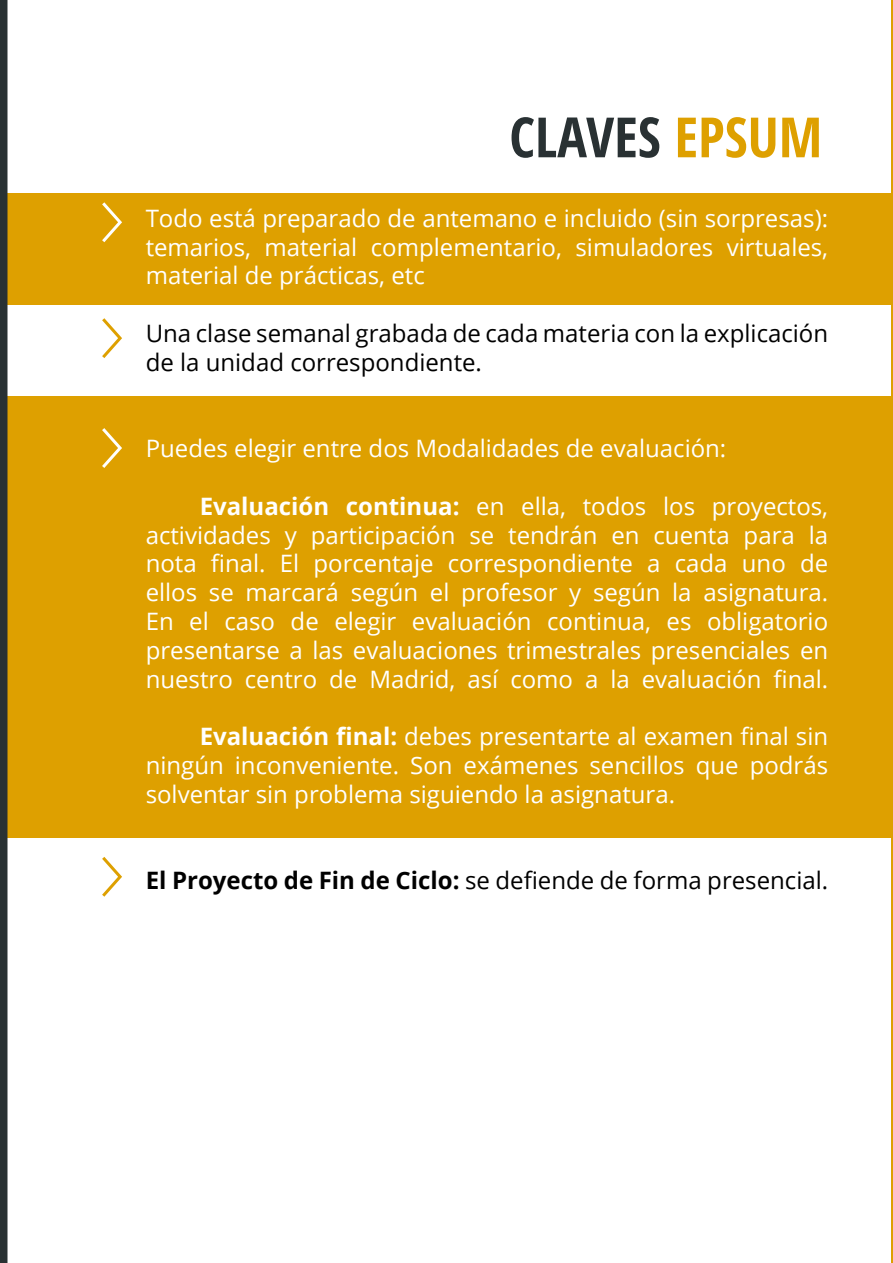
<style>
.page{position:relative;width:893px;height:1263px;background:#fff}
.page>*{position:absolute;margin:0;border:0;box-sizing:border-box;transform-origin:0 0}
.t1{font:700 condensed 55.5px "Open Sans";color:#293133}
.t2{font:24px/28.8px "Open Sans";color:#fff;text-align:justify}
.t3{font:24px/28.8px "Open Sans";color:#000}
.s1{color:#dea000}
.s2{font-weight:700}
</style>
<div class="page">
<hr style="left:891px;top:0;width:2px;height:1263px;background:#dea000">
<div style="left:0;top:193px;width:893px;height:112px;background:#dea000"></div>
<div style="left:8px;top:396px;width:885px;height:442px;background:#dea000"></div>
<div style="left:0;top:0;width:8px;height:1263px;background:#293133"></div>
<hr style="left:892px;top:0;width:1px;height:1263px;background:#293133">
<svg style="left:102px;top:202px;width:20px;height:41px"></svg>
<svg style="left:102px;top:318px;width:20px;height:40px"></svg>
<svg style="left:102px;top:428px;width:20px;height:40px"></svg>
<svg style="left:102px;top:857px;width:20px;height:40px"></svg>
<p class="t1" style="left:509px;top:98px;width:314px">CLAVES <span class="s1">EPSUM</span></p>
<p class="t2" style="left:146px;top:203px;width:684px">Todo está preparado de antemano e incluido (sin sorpresas): temarios, material complementario, simuladores virtuales, material de prácticas, etc</p>
<p class="t3" style="left:146px;top:318px;width:684px">Una clase semanal grabada de cada materia con la explicación de la unidad correspondiente.</p>
<p class="t2" style="left:146px;top:433px;width:582px">Puedes elegir entre dos Modalidades de evaluación:</p>
<p class="t2" style="left:146px;top:491px;width:684px;text-indent:54px"><span class="s2">Evaluación continua:</span> en ella, todos los proyectos, actividades y participación se tendrán en cuenta para la nota final. El porcentaje correspondiente a cada uno de ellos se marcará según el profesor y según la asignatura.<br>En el caso de elegir evaluación continua, es obligatorio presentarse a las evaluaciones trimestrales presenciales en nuestro centro de Madrid, así como a la evaluación final.</p>
<p class="t2" style="left:146px;top:721px;width:684px;text-indent:54px"><span class="s2">Evaluación final:</span> debes presentarte al examen final sin ningún inconveniente. Son exámenes sencillos que podrás solventar sin problema siguiendo la asignatura.</p>
<p class="t3" style="left:146px;top:865px;width:684px"><span class="s2">El Proyecto de Fin de Ciclo:</span> se defiende de forma presencial.</p>
</div>
